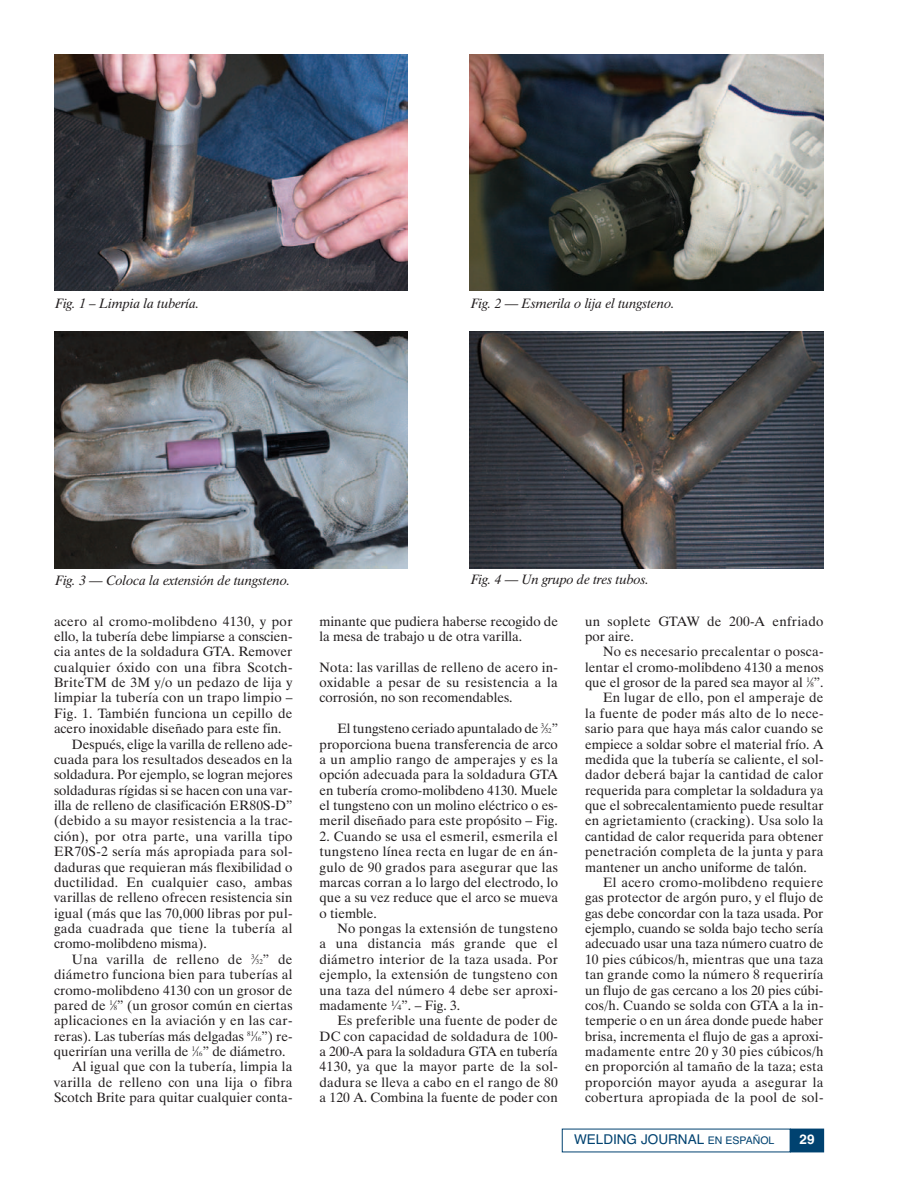
<style>
.page{position:relative;width:918px;height:1188px;background:#fff}
.page>*{position:absolute;margin:0;border:0;box-sizing:border-box;transform-origin:0 0}
.t1{font:13.5px/15.5px "Dutch 801 BT";letter-spacing:.015em;color:#231f20;text-align:justify}
.t2{font:italic 13.5px "Dutch 801 BT";color:#231f20}
.t3{font:13.5px "Helvetica";color:#004270}
.t4{font:700 13.5px "Helvetica";color:#fff}
.s1{font-size:6.75px}
.s2{font-size:10.5px}
</style>
<div class="page">
<svg style="left:562px;top:1128px;width:262px;height:25px"></svg>
<img style="left:54px;top:54px;width:354px;height:237px">
<img style="left:470px;top:54px;width:354px;height:237px">
<img style="left:54px;top:332px;width:354px;height:236px">
<img style="left:470px;top:332px;width:354px;height:236px">
<p class="t2" style="left:55px;top:299px;width:146px">Fig. 1 – Limpia la tubería.</p>
<p class="t2" style="left:471px;top:298px;width:205px">Fig. 2 — Esmerila o lija el tungsteno.</p>
<p class="t2" style="left:55px;top:575px;width:237px">Fig. 3 — Coloca la extensión de tungsteno.</p>
<p class="t2" style="left:471px;top:575px;width:180px">Fig. 4 — Un grupo de tres tubos.</p>
<p class="t1" style="left:54px;top:615px;width:240px">acero al cromo-molibdeno 4130, y por</p>
<p class="t1" style="left:54px;top:630px;width:240px">ello, la tubería debe limpiarse a conscien-</p>
<p class="t1" style="left:54px;top:645px;width:240px">cia antes de la soldadura GTA. Remover</p>
<p class="t1" style="left:54px;top:661px;width:240px">cualquier óxido con una fibra Scotch-</p>
<p class="t1" style="left:54px;top:676px;width:240px">BriteTM de 3M y/o un pedazo de lija y</p>
<p class="t1" style="left:54px;top:691px;width:240px">limpiar la tubería con un trapo limpio –</p>
<p class="t1" style="left:54px;top:707px;width:240px">Fig. 1. También funciona un cepillo de</p>
<p class="t1" style="left:54px;top:722px;width:229px">acero inoxidable diseñado para este fin.</p>
<p class="t1" style="left:72px;top:738px;width:222px">Después, elige la varilla de relleno ade-</p>
<p class="t1" style="left:54px;top:753px;width:240px">cuada para los resultados deseados en la</p>
<p class="t1" style="left:54px;top:768px;width:240px">soldadura. Por ejemplo, se logran mejores</p>
<p class="t1" style="left:54px;top:784px;width:240px">soldaduras rígidas si se hacen con una var-</p>
<p class="t1" style="left:54px;top:799px;width:240px">illa de relleno de clasificación ER80S-D”</p>
<p class="t1" style="left:54px;top:814px;width:240px">(debido a su mayor resistencia a la trac-</p>
<p class="t1" style="left:54px;top:830px;width:240px">ción), por otra parte, una varilla tipo</p>
<p class="t1" style="left:54px;top:845px;width:240px">ER70S-2 sería más apropiada para sol-</p>
<p class="t1" style="left:54px;top:861px;width:240px">daduras que requieran más flexibilidad o</p>
<p class="t1" style="left:54px;top:876px;width:240px">ductilidad. En cualquier caso, ambas</p>
<p class="t1" style="left:54px;top:891px;width:240px">varillas de relleno ofrecen resistencia sin</p>
<p class="t1" style="left:54px;top:907px;width:240px">igual (más que las 70,000 libras por pul-</p>
<p class="t1" style="left:54px;top:922px;width:240px">gada cuadrada que tiene la tubería al</p>
<p class="t1" style="left:54px;top:937px;width:154px">cromo-molibdeno misma).</p>
<p class="t1" style="left:72px;top:953px;width:222px">Una varilla de relleno de <sup>3</sup>⁄<span class="s1">32</span>” de</p>
<p class="t1" style="left:54px;top:968px;width:240px">diámetro funciona bien para tuberías al</p>
<p class="t1" style="left:54px;top:984px;width:240px">cromo-molibdeno 4130 con un grosor de</p>
<p class="t1" style="left:54px;top:999px;width:240px">pared de <sup>1</sup>⁄<span class="s1">8</span>” (un grosor común en ciertas</p>
<p class="t1" style="left:54px;top:1014px;width:240px">aplicaciones en la aviación y en las car-</p>
<p class="t1" style="left:54px;top:1030px;width:240px">reras). Las tuberías más delgadas <sup>81</sup>⁄<span class="s1">16</span>”) re-</p>
<p class="t1" style="left:54px;top:1045px;width:233px">querirían una verilla de <sup>1</sup>⁄<span class="s1">16</span>” de diámetro.</p>
<p class="t1" style="left:72px;top:1060px;width:222px">Al igual que con la tubería, limpia la</p>
<p class="t1" style="left:54px;top:1076px;width:240px">varilla de relleno con una lija o fibra</p>
<p class="t1" style="left:54px;top:1091px;width:240px">Scotch Brite para quitar cualquier conta-</p>
<p class="t1" style="left:320px;top:615px;width:240px">minante que pudiera haberse recogido de la mesa de trabajo u de otra varilla.</p>
<p class="t1" style="left:320px;top:661px;width:240px">Nota: las varillas de relleno de acero in&shy;oxidable a pesar de su resistencia a la corrosión, no son recomendables.</p>
<p class="t1" style="left:320px;top:722px;width:240px;text-indent:18px">El tungsteno ceriado apuntalado de <sup>3</sup>⁄<span class="s1">32</span>” proporciona buena transferencia de arco a un amplio rango de amperajes y es la opción adecuada para la soldadura GTA en tubería cromo-molibdeno 4130. Muele el tungsteno con un molino eléctrico o es&shy;meril diseñado para este propósito – Fig.</p>
<p class="t1" style="left:320px;top:830px;width:240px">2. Cuando se usa el esmeril, esmerila el tungsteno línea recta en lugar de en án&shy;gulo de 90 grados para asegurar que las marcas corran a lo largo del electrodo, lo que a su vez reduce que el arco se mueva o tiemble.</p>
<p class="t1" style="left:320px;top:922px;width:240px;text-indent:18px">No pongas la extensión de tungsteno a una distancia más grande que el diámetro interior de la taza usada. Por ejemplo, la extensión de tungsteno con una taza del número 4 debe ser aproxi&shy;madamente ¼”. – Fig. 3.</p>
<p class="t1" style="left:320px;top:1014px;width:240px;text-indent:18px">Es preferible una fuente de poder de DC con capacidad de soldadura de 100- a 200-A para la soldadura GTA en tubería 4130, ya que la mayor parte de la sol&shy;dadura se lleva a cabo en el rango de 80 a 120 A. Combina la fuente de poder con</p>
<p class="t1" style="left:585px;top:615px;width:240px">un soplete GTAW de 200-A enfriado por aire.</p>
<p class="t1" style="left:603px;top:645px;width:222px">No es necesario precalentar o posca-</p>
<p class="t1" style="left:585px;top:661px;width:240px">lentar el cromo-molibdeno 4130 a menos</p>
<p class="t1" style="left:585px;top:676px;width:240px">que el grosor de la pared sea mayor al <sup>1</sup>⁄<span class="s1">8</span>”.</p>
<p class="t1" style="left:603px;top:691px;width:222px">En lugar de ello, pon el amperaje de</p>
<p class="t1" style="left:585px;top:707px;width:240px">la fuente de poder más alto de lo nece-</p>
<p class="t1" style="left:585px;top:722px;width:240px">sario para que haya más calor cuando se</p>
<p class="t1" style="left:585px;top:738px;width:240px">empiece a soldar sobre el material frío. A</p>
<p class="t1" style="left:585px;top:753px;width:240px">medida que la tubería se caliente, el sol-</p>
<p class="t1" style="left:585px;top:768px;width:240px">dador deberá bajar la cantidad de calor</p>
<p class="t1" style="left:585px;top:784px;width:240px">requerida para completar la soldadura ya</p>
<p class="t1" style="left:585px;top:799px;width:240px">que el sobrecalentamiento puede resultar</p>
<p class="t1" style="left:585px;top:814px;width:240px">en agrietamiento (cracking). Usa solo la</p>
<p class="t1" style="left:585px;top:830px;width:240px">cantidad de calor requerida para obtener</p>
<p class="t1" style="left:585px;top:845px;width:240px">penetración completa de la junta y para</p>
<p class="t1" style="left:585px;top:861px;width:223px">mantener un ancho uniforme de talón.</p>
<p class="t1" style="left:603px;top:876px;width:222px">El acero cromo-molibdeno requiere</p>
<p class="t1" style="left:585px;top:891px;width:240px">gas protector de argón puro, y el flujo de</p>
<p class="t1" style="left:585px;top:907px;width:240px">gas debe concordar con la taza usada. Por</p>
<p class="t1" style="left:585px;top:922px;width:240px">ejemplo, cuando se solda bajo techo sería</p>
<p class="t1" style="left:585px;top:937px;width:240px">adecuado usar una taza número cuatro de</p>
<p class="t1" style="left:585px;top:953px;width:240px">10 pies cúbicos/h, mientras que una taza</p>
<p class="t1" style="left:585px;top:968px;width:240px">tan grande como la número 8 requeriría</p>
<p class="t1" style="left:585px;top:984px;width:240px">un flujo de gas cercano a los 20 pies cúbi-</p>
<p class="t1" style="left:585px;top:999px;width:240px">cos/h. Cuando se solda con GTA a la in-</p>
<p class="t1" style="left:585px;top:1014px;width:240px">temperie o en un área donde puede haber</p>
<p class="t1" style="left:585px;top:1030px;width:240px">brisa, incrementa el flujo de gas a aproxi-</p>
<p class="t1" style="left:585px;top:1045px;width:240px">madamente entre 20 y 30 pies cúbicos/h</p>
<p class="t1" style="left:585px;top:1060px;width:240px">en proporción al tamaño de la taza; esta</p>
<p class="t1" style="left:585px;top:1076px;width:240px">proporción mayor ayuda a asegurar la</p>
<p class="t1" style="left:585px;top:1091px;width:240px">cobertura apropiada de la pool de sol-</p>
<p class="t3" style="left:574px;top:1135px;width:202px">WELDING JOURNAL <span class="s2">EN ESPAÑOL</span></p>
<p class="t4" style="left:800px;top:1134px;width:17px">29</p>
</div>
